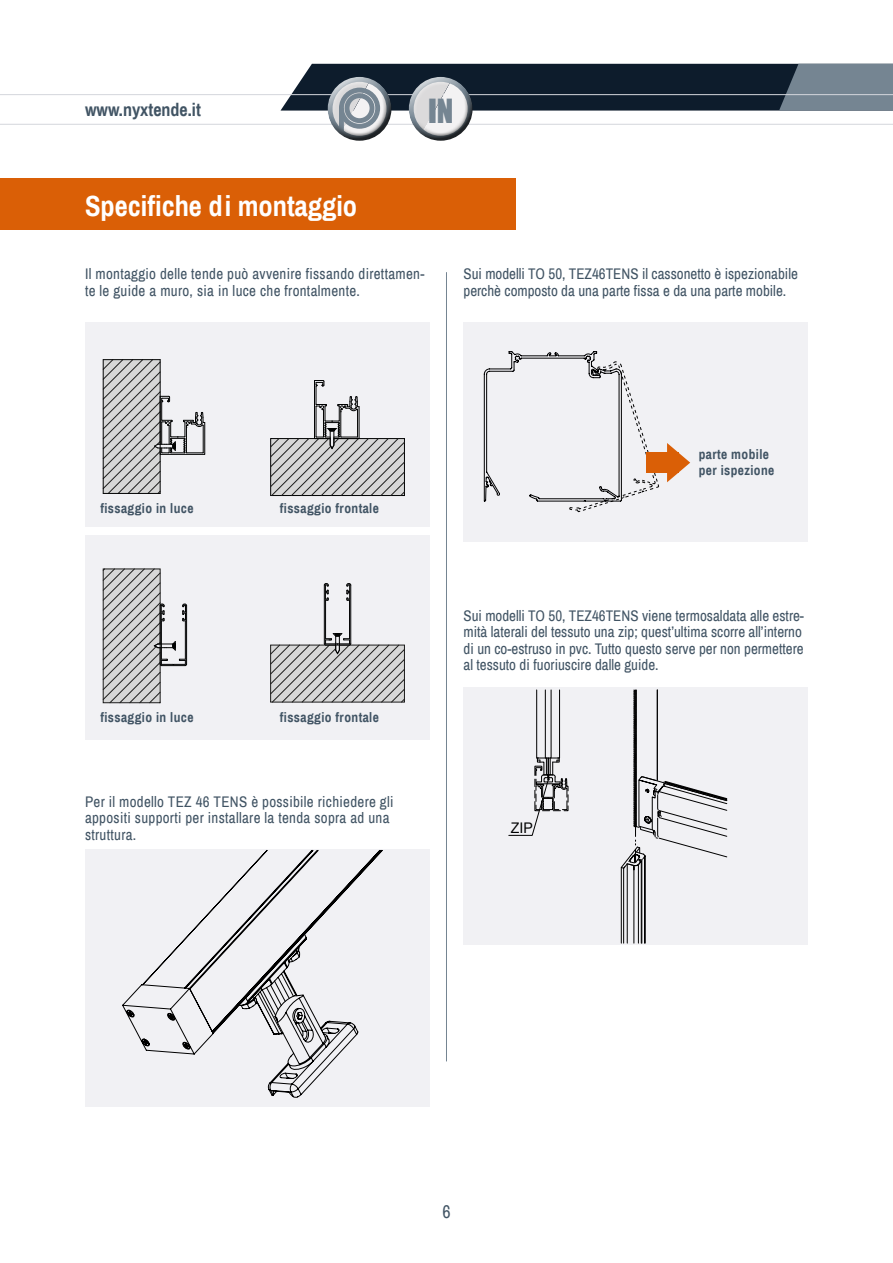
<style>
.page{position:relative;width:893px;height:1263px;background:#fff}
.page>*{position:absolute;margin:0;border:0;box-sizing:border-box;transform-origin:0 0}
.t1{font:30.6px "Impact";color:#758592}
.t2{font:700 28.5px "Archivo Narrow";color:#fff}
.t3{font:700 18px "Archivo Narrow";color:#415464}
.t4{font:18px "Archivo Narrow";color:#415464}
.t5{font:15px/16.5px "Archivo Narrow";color:#415464}
.t6{font:15px/16.5px "Archivo Narrow";letter-spacing:.02em;color:#415464}
.t7{font:14.7px "Arial";color:#010202}
.t8{font:700 13.5px/16.5px "Archivo Narrow";letter-spacing:.03em;color:#415464}
</style>
<div class="page">
<div style="left:85px;top:322px;width:344px;height:204px;background:#f1f1f4"></div>
<div style="left:85px;top:535px;width:344px;height:204px;background:#f1f1f4"></div>
<div style="left:463px;top:687px;width:345px;height:257px;background:#f1f1f4"></div>
<div style="left:85px;top:850px;width:344px;height:257px;background:#f1f1f4"></div>
<hr style="left:446px;top:272px;width:1px;height:789px;background:#758592">
<svg style="left:621px;top:689px;width:106px;height:254px"></svg>
<svg style="left:508px;top:689px;width:61px;height:147px"></svg>
<div style="left:0;top:179px;width:515px;height:51px;background:#da5f06"></div>
<hr style="left:0;top:94px;width:893px;height:1px;background:#d4d6dc">
<hr style="left:0;top:124px;width:893px;height:1px;background:#d4d6dc">
<div style="left:327px;top:86px;width:66px;height:55px;background:#000;opacity:.75"></div>
<div style="left:463px;top:322px;width:345px;height:219px;background:#f1f1f4"></div>
<svg style="left:484px;top:351px;width:175px;height:161px"></svg>
<div style="left:646px;top:452px;width:33px;height:21px;background:#da5f06"></div>
<svg style="left:667px;top:443px;width:23px;height:39px"></svg>
<svg style="left:270px;top:380px;width:135px;height:116px"></svg>
<svg style="left:103px;top:359px;width:102px;height:135px"></svg>
<svg style="left:102px;top:568px;width:303px;height:135px"></svg>
<svg style="left:122px;top:850px;width:261px;height:247px"></svg>
<svg style="left:127px;top:934px;width:180px;height:115px"></svg>
<svg style="left:280px;top:64px;width:613px;height:68px"></svg>
<div style="left:409px;top:75px;width:65px;height:49px;background:#fff;opacity:.75"></div>
<div style="left:409px;top:86px;width:66px;height:55px;background:#000;opacity:.75"></div>
<p class="t3" style="left:85px;top:98px;width:117px">www.nyxtende.it</p>
<h2 class="t2" style="left:85px;top:186px;width:274px">Specifiche di montaggio</h2>
<h1 class="t1" style="left:428px;top:87px;width:27px">IN</h1>
<p class="t6" style="left:85px;top:265px;width:341px">Il montaggio delle tende può avvenire fissando direttamen&shy;te le guide a muro, sia in luce che frontalmente.</p>
<p class="t5" style="left:463px;top:265px;width:336px">Sui modelli TO 50, TEZ46TENS il cassonetto è ispezionabile perchè composto da una parte fissa e da una parte mobile.</p>
<p class="t8" style="left:100px;top:499px;width:95px">fissaggio in luce</p>
<p class="t8" style="left:100px;top:709px;width:95px">fissaggio in luce</p>
<p class="t8" style="left:280px;top:499px;width:101px">fissaggio frontale</p>
<p class="t8" style="left:280px;top:709px;width:101px">fissaggio frontale</p>
<p class="t6" style="left:85px;top:793px;width:310px">Per il modello TEZ 46 TENS è possibile richiedere gli appositi supporti per installare la tenda sopra ad una struttura.</p>
<p class="t8" style="left:699px;top:445px;width:77px">parte mobile per ispezione</p>
<p class="t5" style="left:463px;top:607px;width:342px">Sui modelli TO 50, TEZ46TENS viene termosaldata alle estre&shy;mità laterali del tessuto una zip; quest’ultima scorre all’interno di un co-estruso in pvc. Tutto questo serve per non permettere al tessuto di fuoriuscire dalle guide.</p>
<p class="t7" style="left:511px;top:818px;width:24px">ZIP</p>
<p class="t4" style="left:442px;top:1199px;width:10px">6</p>
</div>
